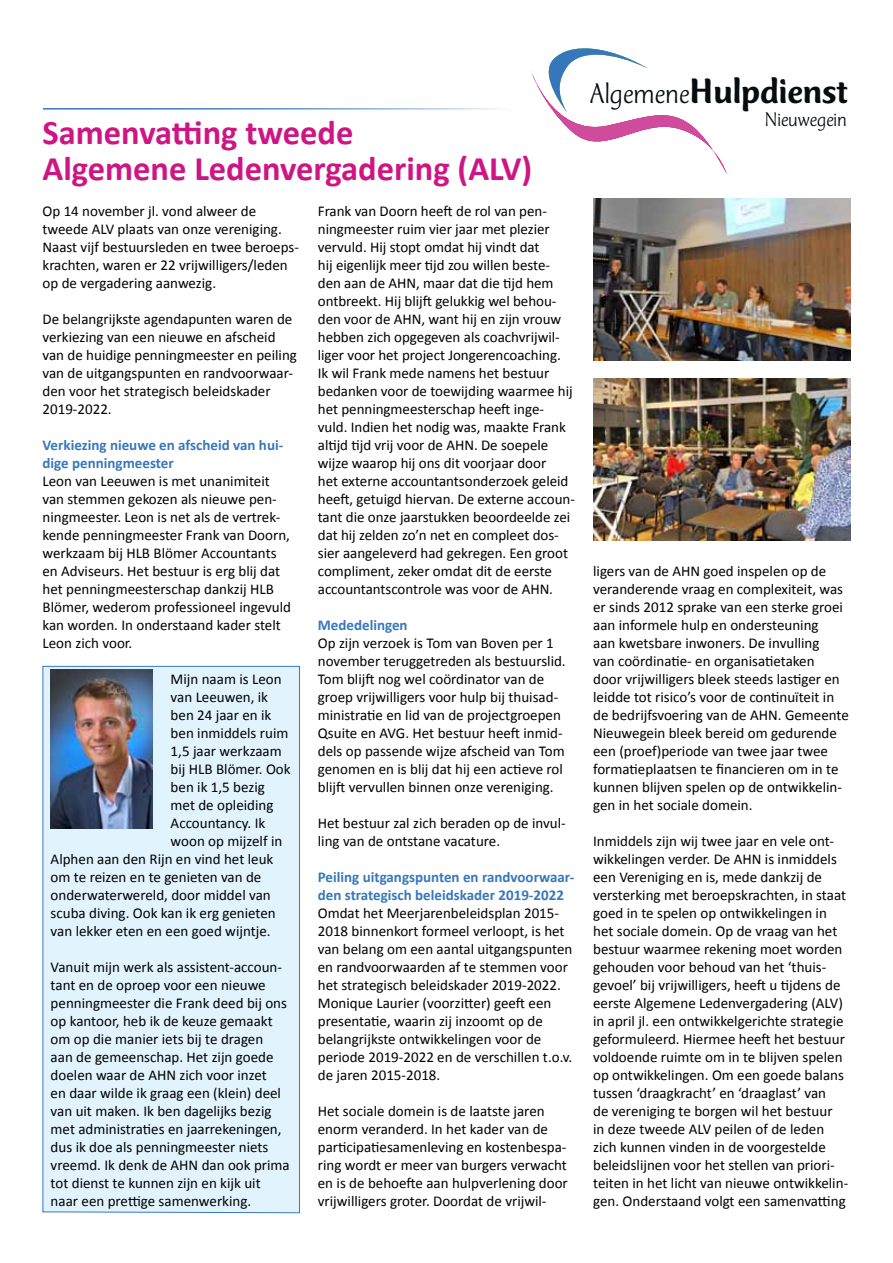
<style>
.page{position:relative;width:893px;height:1263px;background:#fff}
.page>*{position:absolute;margin:0;border:0;box-sizing:border-box;transform-origin:0 0}
.t1{font:500 36.6px "CT Mercurius";color:#070c10}
.t2{font:700 34.5px/36px "Calibri";color:#ce1584}
.t3{font:300 20.55px "CT Mercurius";color:#070c10}
.t4{font:15px/18px "Calibri";color:#000}
.t5{font:700 15px/18px "Calibri";color:#3777bc}
.s1{font-weight:300;font-size:29.4px}
</style>
<div class="page">
<hr style="left:43px;top:108px;width:467px;height:2px;background:#3777bc">
<img style="left:593px;top:198px;width:257px;height:162px">
<img style="left:593px;top:378px;width:257px;height:162px">
<div style="left:42px;top:666px;width:258px;height:547px;background:#e1f4fd"></div>
<img style="left:51px;top:670px;width:102px;height:158px">
<svg style="left:530px;top:48px;width:197px;height:126px"></svg>
<h2 class="t2" style="left:43px;top:115px;width:491px">Samenvatting tweede<br>Algemene Ledenvergadering (ALV)</h2>
<p class="t4" style="left:43px;top:202px;width:258px">Op 14 november jl. vond alweer de tweede ALV plaats van onze vereniging.<br>Naast vijf bestuursleden en twee beroeps&shy;krachten, waren er 22 vrijwilligers/leden op de vergadering aanwezig.</p>
<p class="t4" style="left:43px;top:310px;width:256px">De belangrijkste agendapunten waren de verkiezing van een nieuwe en afscheid van de huidige penningmeester en peiling van de uitgangspunten en randvoorwaar&shy;den voor het strategisch beleidskader 2019-2022.</p>
<p class="t5" style="left:43px;top:436px;width:242px">Verkiezing nieuwe en afscheid van hui&shy;dige penningmeester</p>
<p class="t4" style="left:43px;top:472px;width:250px">Leon van Leeuwen is met unanimiteit van stemmen gekozen als nieuwe pen&shy;ningmeester. Leon is net als de vertrek&shy;kende penningmeester Frank van Doorn, werkzaam bij HLB Blömer Accountants en Adviseurs. Het bestuur is erg blij dat het penningmeesterschap dankzij HLB Blömer, wederom professioneel ingevuld kan worden. In onderstaand kader stelt Leon zich voor.</p>
<p class="t4" style="left:318px;top:202px;width:259px">Frank van Doorn heeft de rol van pen&shy;ningmeester ruim vier jaar met plezier vervuld. Hij stopt omdat hij vindt dat<br>hij eigenlijk meer tijd zou willen beste&shy;den aan de AHN, maar dat die tijd hem ontbreekt. Hij blijft gelukkig wel behou&shy;den voor de AHN, want hij en zijn vrouw hebben zich opgegeven als coachvrijwil&shy;liger voor het project Jongerencoaching.<br>Ik wil Frank mede namens het bestuur bedanken voor de toewijding waarmee hij het penningmeesterschap heeft inge&shy;vuld. Indien het nodig was, maakte Frank altijd tijd vrij voor de AHN. De soepele wijze waarop hij ons dit voorjaar door<br>het externe accountantsonderzoek geleid heeft, getuigd hiervan. De externe accoun&shy;tant die onze jaarstukken beoordeelde zei dat hij zelden zo’n net en compleet dos&shy;sier aangeleverd had gekregen. Een groot compliment, zeker omdat dit de eerste accountantscontrole was voor de AHN.</p>
<p class="t5" style="left:318px;top:616px;width:91px">Mededelingen</p>
<p class="t4" style="left:318px;top:634px;width:249px">Op zijn verzoek is Tom van Boven per 1 november teruggetreden als bestuurslid.<br>Tom blijft nog wel coördinator van de groep vrijwilligers voor hulp bij thuisad&shy;ministratie en lid van de projectgroepen Qsuite en AVG. Het bestuur heeft inmid&shy;dels op passende wijze afscheid van Tom genomen en is blij dat hij een actieve rol blijft vervullen binnen onze vereniging.</p>
<p class="t4" style="left:318px;top:814px;width:250px">Het bestuur zal zich beraden op de invul&shy;ling van de ontstane vacature.</p>
<p class="t5" style="left:318px;top:868px;width:258px">Peiling uitgangspunten en randvoorwaar&shy;den strategisch beleidskader 2019-2022</p>
<p class="t4" style="left:318px;top:904px;width:256px">Omdat het Meerjarenbeleidsplan 2015- 2018 binnenkort formeel verloopt, is het van belang om een aantal uitgangspunten en randvoorwaarden af te stemmen voor het strategisch beleidskader 2019-2022.<br>Monique Laurier (voorzitter) geeft een presentatie, waarin zij inzoomt op de belangrijkste ontwikkelingen voor de periode 2019-2022 en de verschillen t.o.v. de jaren 2015-2018.</p>
<p class="t4" style="left:318px;top:1102px;width:252px">Het sociale domein is de laatste jaren enorm veranderd. In het kader van de participatiesamenleving en kostenbespa&shy;ring wordt er meer van burgers verwacht en is de behoefte aan hulpverlening door vrijwilligers groter. Doordat de vrijwil-</p>
<p class="t4" style="left:171px;top:670px;width:112px">Mijn naam is Leon</p>
<p class="t4" style="left:171px;top:688px;width:99px">van Leeuwen, ik</p>
<p class="t4" style="left:171px;top:706px;width:102px">ben 24 jaar en ik</p>
<p class="t4" style="left:171px;top:724px;width:119px">ben inmiddels ruim</p>
<p class="t4" style="left:171px;top:742px;width:113px">1,5 jaar werkzaam</p>
<p class="t4" style="left:171px;top:760px;width:122px">bij HLB Blömer. Ook</p>
<p class="t4" style="left:171px;top:778px;width:96px">ben ik 1,5 bezig</p>
<p class="t4" style="left:171px;top:796px;width:104px">met de opleiding</p>
<p class="t4" style="left:171px;top:814px;width:96px">Accountancy. Ik</p>
<p class="t4" style="left:171px;top:832px;width:113px">woon op mijzelf in</p>
<p class="t4" style="left:51px;top:850px;width:224px">Alphen aan den Rijn en vind het leuk</p>
<p class="t4" style="left:51px;top:868px;width:212px">om te reizen en te genieten van de</p>
<p class="t4" style="left:51px;top:886px;width:222px">onderwaterwereld, door middel van</p>
<p class="t4" style="left:51px;top:904px;width:227px">scuba diving. Ook kan ik erg genieten</p>
<p class="t4" style="left:51px;top:922px;width:222px">van lekker eten en een goed wijntje.</p>
<p class="t4" style="left:51px;top:958px;width:241px">Vanuit mijn werk als assistent-accoun&shy;tant en de oproep voor een nieuwe penningmeester die Frank deed bij ons op kantoor, heb ik de keuze gemaakt om op die manier iets bij te dragen<br>aan de gemeenschap. Het zijn goede doelen waar de AHN zich voor inzet<br>en daar wilde ik graag een (klein) deel van uit maken. Ik ben dagelijks bezig met administraties en jaarrekeningen, dus ik doe als penningmeester niets vreemd. Ik denk de AHN dan ook prima tot dienst te kunnen zijn en kijk uit naar een prettige samenwerking.</p>
<h1 class="t1" style="left:590px;top:71px;width:259px"><span class="s1">Algemene</span>Hulpdienst</h1>
<h3 class="t3" style="left:765px;top:109px;width:84px">Nieuwegein</h3>
<p class="t4" style="left:593px;top:562px;width:257px">ligers van de AHN goed inspelen op de veranderende vraag en complexiteit, was er sinds 2012 sprake van een sterke groei aan informele hulp en ondersteuning<br>aan kwetsbare inwoners. De invulling<br>van coördinatie- en organisatietaken<br>door vrijwilligers bleek steeds lastiger en leidde tot risico’s voor de continuïteit in de bedrijfsvoering van de AHN. Gemeente Nieuwegein bleek bereid om gedurende een (proef)periode van twee jaar twee formatieplaatsen te financieren om in te kunnen blijven spelen op de ontwikkelin&shy;gen in het sociale domein.</p>
<p class="t4" style="left:593px;top:832px;width:257px">Inmiddels zijn wij twee jaar en vele ont&shy;wikkelingen verder. De AHN is inmiddels een Vereniging en is, mede dankzij de versterking met beroepskrachten, in staat goed in te spelen op ontwikkelingen in het sociale domein. Op de vraag van het bestuur waarmee rekening moet worden gehouden voor behoud van het ‘thuis&shy;gevoel’ bij vrijwilligers, heeft u tijdens de eerste Algemene Ledenvergadering (ALV) in april jl. een ontwikkelgerichte strategie geformuleerd. Hiermee heeft het bestuur voldoende ruimte om in te blijven spelen op ontwikkelingen. Om een goede balans tussen ‘draagkracht’ en ‘draaglast’ van<br>de vereniging te borgen wil het bestuur<br>in deze tweede ALV peilen of de leden zich kunnen vinden in de voorgestelde beleidslijnen voor het stellen van priori&shy;teiten in het licht van nieuwe ontwikkelin&shy;gen. Onderstaand volgt een samenvatting</p>
</div>
